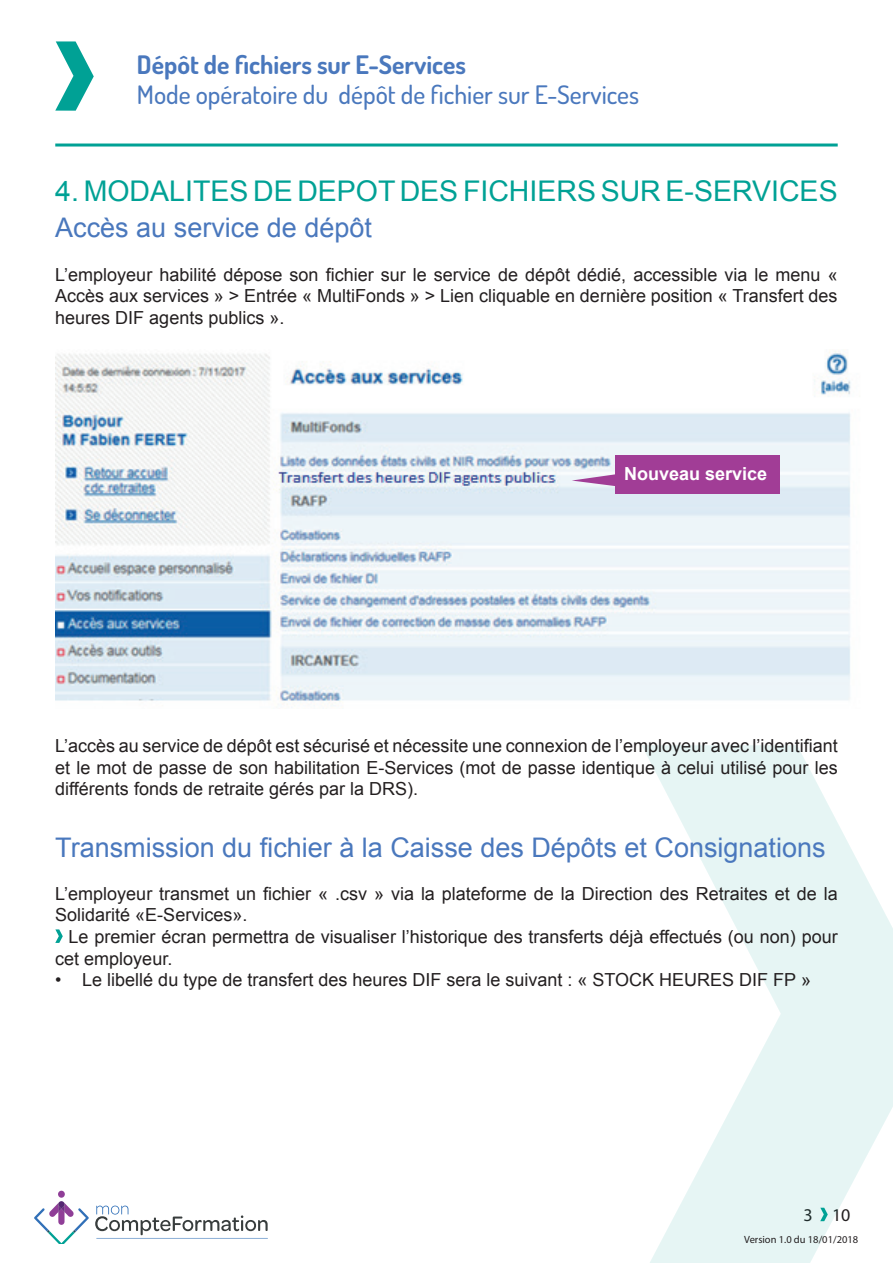
<style>
.page{position:relative;width:893px;height:1263px;background:#fff}
.page>*{position:absolute;margin:0;border:0;box-sizing:border-box;transform-origin:0 0}
.t1{font:28.5px "Arial";color:#00a195}
.t2{font:27px "Arial";color:#4a78bd}
.t3{font:500 25.5px "Dosis";color:#4a78bd}
.t4{font:700 25.5px "Dosis";color:#4a78bd}
.t5{font:18px/21.6px "Arial";color:#231f20;text-align:justify}
.t6{font:700 18px "Arial";color:#fff}
.t7{font:18px "Myriad Pro";color:#231f20}
.t8{font:10.5px "Myriad Pro";color:#231f20}
</style>
<div class="page">
<svg style="left:642px;top:745px;width:251px;height:518px;fill:#e6f5f4"></svg>
<img style="left:55px;top:351px;width:796px;height:355px">
<svg style="left:55px;top:929px;width:8px;height:14px"></svg>
<div style="left:58px;top:1191px;width:7px;height:7px;background:#8f3e97;border-radius:50%"></div>
<svg style="left:34px;top:1201px;width:55px;height:43px"></svg>
<svg style="left:95px;top:1205px;width:173px;height:34px"></svg>
<hr style="left:55px;top:144px;width:783px;height:3px;background:#00a195">
<svg style="left:55px;top:41px;width:39px;height:70px"></svg>
<div style="left:615px;top:455px;width:164px;height:38px;background:#a13d96"></div>
<svg style="left:572px;top:474px;width:43px;height:12px"></svg>
<h3 class="t4" style="left:137px;top:48px;width:331px">Dépôt de fichiers sur E-Services</h3>
<h3 class="t3" style="left:137px;top:78px;width:504px">Mode opératoire du dépôt de fichier sur E-Services</h3>
<h1 class="t1" style="left:55px;top:173px;width:784px">4. MODALITES DE DEPOT DES FICHIERS SUR E-SERVICES</h1>
<h2 class="t2" style="left:55px;top:210px;width:318px">Accès au service de dépôt</h2>
<p class="t5" style="left:55px;top:264px;width:784px">L’employeur habilité dépose son fichier sur le service de dépôt dédié, accessible via le menu « Accès aux services » &gt; Entrée « MultiFonds » &gt; Lien cliquable en dernière position « Transfert des heures DIF agents publics ».</p>
<p class="t6" style="left:624px;top:462px;width:145px">Nouveau service</p>
<p class="t5" style="left:55px;top:735px;width:784px">L’accès au service de dépôt est sécurisé et nécessite une connexion de l’employeur avec l’identifiant et le mot de passe de son habilitation E-Services (mot de passe identique à celui utilisé pour les différents fonds de retraite gérés par la DRS).</p>
<h2 class="t2" style="left:55px;top:829px;width:772px">Transmission du fichier à la Caisse des Dépôts et Consignations</h2>
<p class="t5" style="left:55px;top:883px;width:784px">L’employeur transmet un fichier « .csv » via la plateforme de la Direction des Retraites et de la<br>Solidarité «E-Services».</p>
<p class="t5" style="left:55px;top:926px;width:784px;text-indent:13px">Le premier écran permettra de visualiser l’historique des transferts déjà effectués (ou non) pour cet employeur.</p>
<p class="t5" style="left:55px;top:969px;width:757px">• Le libellé du type de transfert des heures DIF sera le suivant : « STOCK HEURES DIF FP »</p>
<p class="t7" style="left:803px;top:1204px;width:49px">3 10</p>
<p class="t8" style="left:744px;top:1233px;width:116px">Version 1.0 du 18/01/2018</p>
</div>
